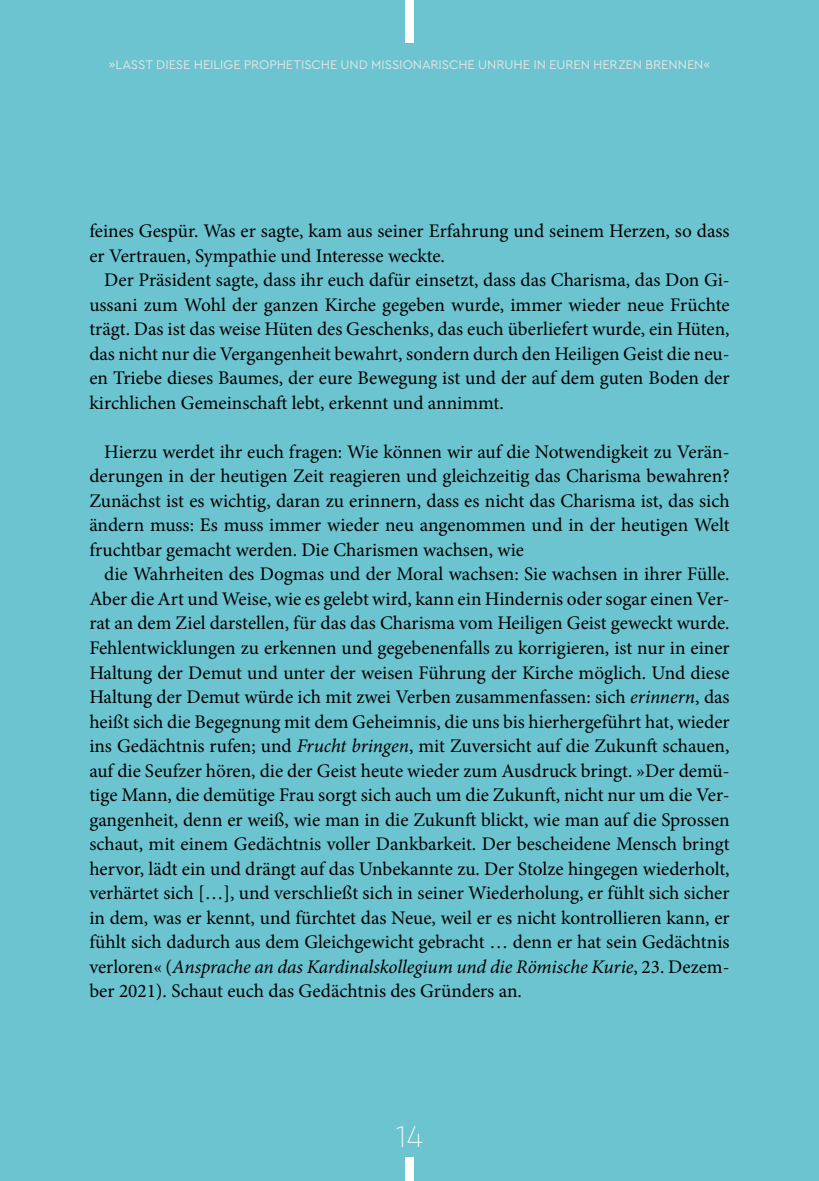
<style>
.page{position:relative;width:819px;height:1181px;background:#6bc4cf}
.page>*{position:absolute;margin:0;border:0;box-sizing:border-box;transform-origin:0 0}
.t1{font:100 31.5px "Cera Pro";color:#fff}
.t2{font:19.25px/24.5px "Minion Pro";color:#000;text-align:justify}
.t3{font:13.12px "Cera Pro";letter-spacing:-.005em;color:#e3e3e3}
.s1{font-style:italic}
</style>
<div class="page">
<div style="left:405px;top:1157px;width:8px;height:24px;background:#fff"></div>
<div style="left:405px;top:0;width:8px;height:43px;background:#fff"></div>
<p class="t3" style="left:109px;top:55px;width:602px">»LASST DIESE HEILIGE PROPHETISCHE UND MISSIONARISCHE UNRUHE IN EUREN HERZEN BRENNEN«</p>
<p class="t2" style="left:89px;top:219px;width:641px">feines Gespür. Was er sagte, kam aus seiner Erfahrung und seinem Herzen, so dass er Vertrauen, Sympathie und Interesse weckte.</p>
<p class="t2" style="left:89px;top:268px;width:641px;text-indent:15px">Der Präsident sagte, dass ihr euch dafür einsetzt, dass das Charisma, das Don Gi&shy;ussani zum Wohl der ganzen Kirche gegeben wurde, immer wieder neue Früchte trägt. Das ist das weise Hüten des Geschenks, das euch überliefert wurde, ein Hüten, das nicht nur die Vergangenheit bewahrt, sondern durch den Heiligen Geist die neu&shy;en Triebe dieses Baumes, der eure Bewegung ist und der auf dem guten Boden der kirchlichen Gemeinschaft lebt, erkennt und annimmt.</p>
<p class="t2" style="left:89px;top:439px;width:642px;text-indent:15px">Hierzu werdet ihr euch fragen: Wie können wir auf die Notwendigkeit zu Verän&shy;derungen in der heutigen Zeit reagieren und gleichzeitig das Charisma bewahren?<br>Zunächst ist es wichtig, daran zu erinnern, dass es nicht das Charisma ist, das sich ändern muss: Es muss immer wieder neu angenommen und in der heutigen Welt fruchtbar gemacht werden. Die Charismen wachsen, wie</p>
<p class="t2" style="left:89px;top:562px;width:642px;text-indent:15px">die Wahrheiten des Dogmas und der Moral wachsen: Sie wachsen in ihrer Fülle.<br>Aber die Art und Weise, wie es gelebt wird, kann ein Hindernis oder sogar einen Ver&shy;rat an dem Ziel darstellen, für das das Charisma vom Heiligen Geist geweckt wurde.<br>Fehlentwicklungen zu erkennen und gegebenenfalls zu korrigieren, ist nur in einer Haltung der Demut und unter der weisen Führung der Kirche möglich. Und diese Haltung der Demut würde ich mit zwei Verben zusammenfassen: sich <span class="s1">erinnern</span>, das heißt sich die Begegnung mit dem Geheimnis, die uns bis hierhergeführt hat, wieder ins Gedächtnis rufen; und <span class="s1">Frucht bringen</span>, mit Zuversicht auf die Zukunft schauen, auf die Seufzer hören, die der Geist heute wieder zum Ausdruck bringt. »Der demü&shy;tige Mann, die demütige Frau sorgt sich auch um die Zukunft, nicht nur um die Ver&shy;gangenheit, denn er weiß, wie man in die Zukunft blickt, wie man auf die Sprossen schaut, mit einem Gedächtnis voller Dankbarkeit. Der bescheidene Mensch bringt hervor, lädt ein und drängt auf das Unbekannte zu. Der Stolze hingegen wiederholt, verhärtet sich […], und verschließt sich in seiner Wiederholung, er fühlt sich sicher in dem, was er kennt, und fürchtet das Neue, weil er es nicht kontrollieren kann, er fühlt sich dadurch aus dem Gleichgewicht gebracht … denn er hat sein Gedächtnis verloren« (<span class="s1">Ansprache an das Kardinalskollegium und die Römische Kurie</span>, 23. Dezem&shy;ber 2021). Schaut euch das Gedächtnis des Gründers an.</p>
<h1 class="t1" style="left:395px;top:1115px;width:29px">14</h1>
</div>
